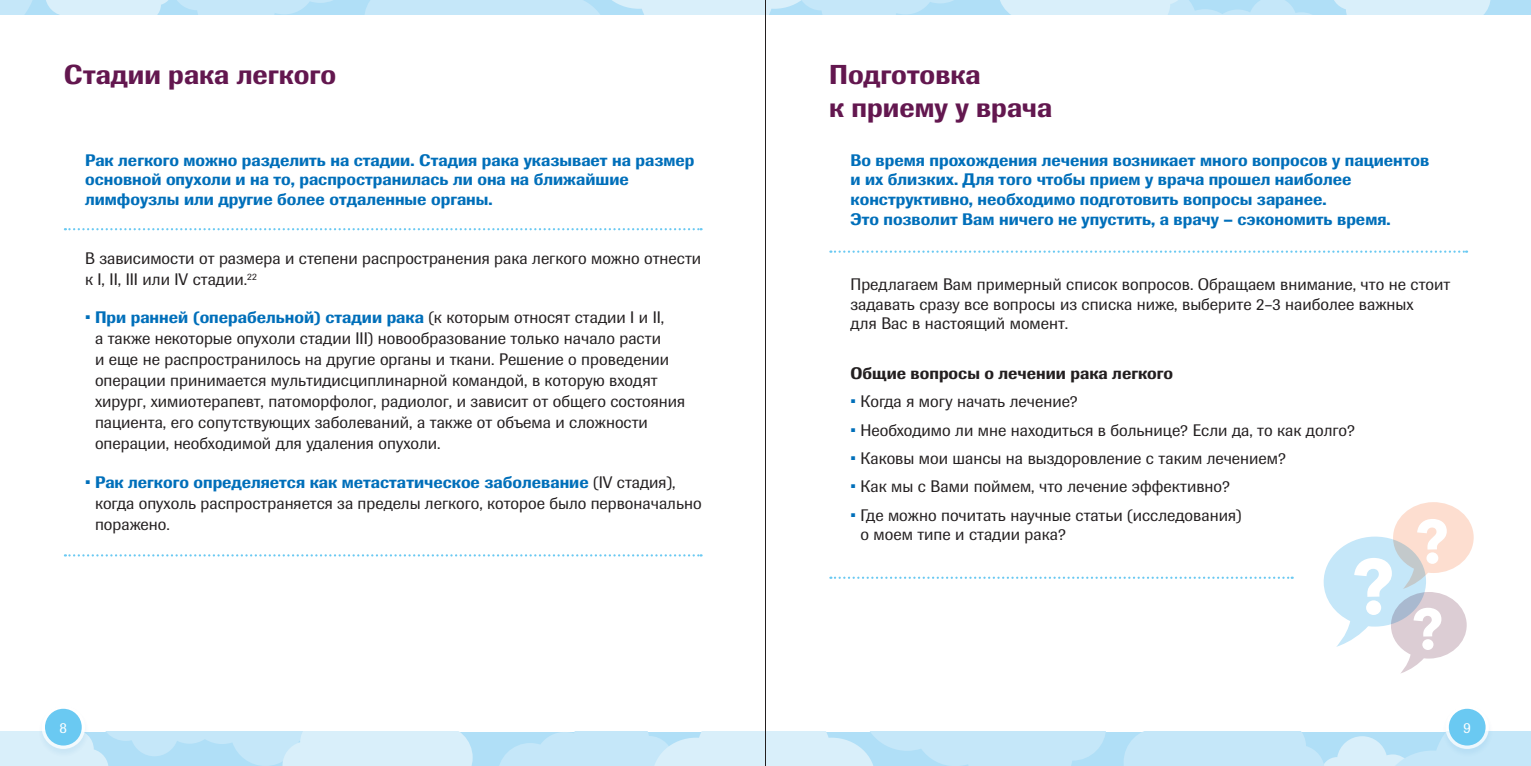
<style>
.page{position:relative;width:1531px;height:766px;background:#fff}
.page>*{position:absolute;margin:0;border:0;box-sizing:border-box;transform-origin:0 0}
.t1{font:500 27px/32.4px "Imago Pro";color:#63174f}
.t2{font:16.5px/21px "Imago Pro";color:#231f20}
.t3{font:500 16.5px/19.8px "Imago Pro";color:#006fba}
.t4{font:500 16.5px "Imago Pro";color:#231f20}
.t5{font:15px "Imago Pro";color:#fff}
.s1{color:#006fba}
.s2{font-weight:500;color:#006fba}
</style>
<div class="page">
<svg style="left:0;top:731px;width:473px;height:34px;background:#cbe9f9"></svg>
<svg style="left:497px;top:731px;width:1034px;height:34px;background:#c6e7f8"></svg>
<div style="left:0;top:0;width:1531px;height:14px;background:#b0dff7"></div>
<svg style="left:1000px;top:0;width:490px;height:14px"></svg>
<svg style="left:0;top:0;width:953px;height:14px"></svg>
<div style="left:1441px;top:704px;width:53px;height:53px;background:#006fba;opacity:.1"></div>
<svg style="left:1445px;top:705px;width:44px;height:43px"></svg>
<div style="left:37px;top:704px;width:53px;height:53px;background:#006fba;opacity:.1"></div>
<div style="left:42px;top:705px;width:43px;height:43px;background:#fff;border-radius:50%"></div>
<div style="left:1449px;top:708px;width:36px;height:37px;background:#6ac9f2;border-radius:50%"></div>
<div style="left:45px;top:708px;width:37px;height:37px;background:#6ac9f2;border-radius:50%"></div>
<svg style="left:65px;top:228px;width:636px;height:2px"></svg>
<svg style="left:65px;top:554px;width:636px;height:2px"></svg>
<svg style="left:830px;top:250px;width:637px;height:3px"></svg>
<svg style="left:830px;top:576px;width:462px;height:2px"></svg>
<svg style="left:1323px;top:502px;width:151px;height:171px"></svg>
<hr style="left:765px;top:0;width:1px;height:765px;background:#231f20">
<p class="t1" style="left:64px;top:58px;width:274px">Стадии рака легкого</p>
<p class="t3" style="left:85px;top:150px;width:611px">Рак легкого можно разделить на стадии. Стадия рака указывает на размер основной опухоли и на то, распространилась ли она на ближайшие лимфоузлы или другие более отдаленные органы.</p>
<p class="t2" style="left:85px;top:248px;width:618px">В зависимости от размера и степени распространения рака легкого можно отнести к I, II, III или IV стадии.<sup>22</sup></p>
<p class="t2" style="left:95px;top:307px;width:592px;text-indent:-10px"><span class="s1">•</span> <span class="s2">При ранней (операбельной) стадии рака</span> (к которым относят стадии I и II,<br>а также некоторые опухоли стадии III) новообразование только начало расти<br>и еще не распространилось на другие органы и ткани. Решение о проведении операции принимается мультидисциплинарной командой, в которую входят хирург, химиотерапевт, патоморфолог, радиолог, и зависит от общего состояния пациента, его сопутствующих заболеваний, а также от объема и сложности операции, необходимой для удаления опухоли.</p>
<p class="t2" style="left:95px;top:471px;width:608px;text-indent:-10px"><span class="s1">•</span> <span class="s2">Рак легкого определяется как метастатическое заболевание</span> (IV стадия), когда опухоль распространяется за пределы легкого, которое было первоначально поражено.</p>
<p class="t1" style="left:829px;top:58px;width:224px">Подготовка<br>к приему у врача</p>
<p class="t3" style="left:850px;top:150px;width:580px">Во время прохождения лечения возникает много вопросов у пациентов и их близких. Для того чтобы прием у врача прошел наиболее конструктивно, необходимо подготовить вопросы заранее.<br>Это позволит Вам ничего не упустить, а врачу – сэкономить время.</p>
<p class="t2" style="left:850px;top:274px;width:601px;line-height:19.8px">Предлагаем Вам примерный список вопросов. Обращаем внимание, что не стоит задавать сразу все вопросы из списка ниже, выберите 2–3 наиболее важных<br>для Вас в настоящий момент.</p>
<p class="t4" style="left:850px;top:362px;width:324px">Общие вопросы о лечении рака легкого</p>
<p class="t2" style="left:850px;top:391px;width:229px"><span class="s1">•</span> Когда я могу начать лечение?</p>
<p class="t2" style="left:850px;top:419px;width:506px"><span class="s1">•</span> Необходимо ли мне находиться в больнице? Если да, то как долго?</p>
<p class="t2" style="left:850px;top:447px;width:437px"><span class="s1">•</span> Каковы мои шансы на выздоровление с таким лечением?</p>
<p class="t2" style="left:850px;top:475px;width:381px"><span class="s1">•</span> Как мы с Вами поймем, что лечение эффективно?</p>
<p class="t2" style="left:860px;top:504px;width:383px;line-height:19.8px;text-indent:-10px"><span class="s1">•</span> Где можно почитать научные статьи (исследования) о моем типе и стадии рака?</p>
<p class="t5" style="left:60px;top:717px;width:9px">8</p>
<p class="t5" style="left:1463px;top:717px;width:9px">9</p>
</div>
